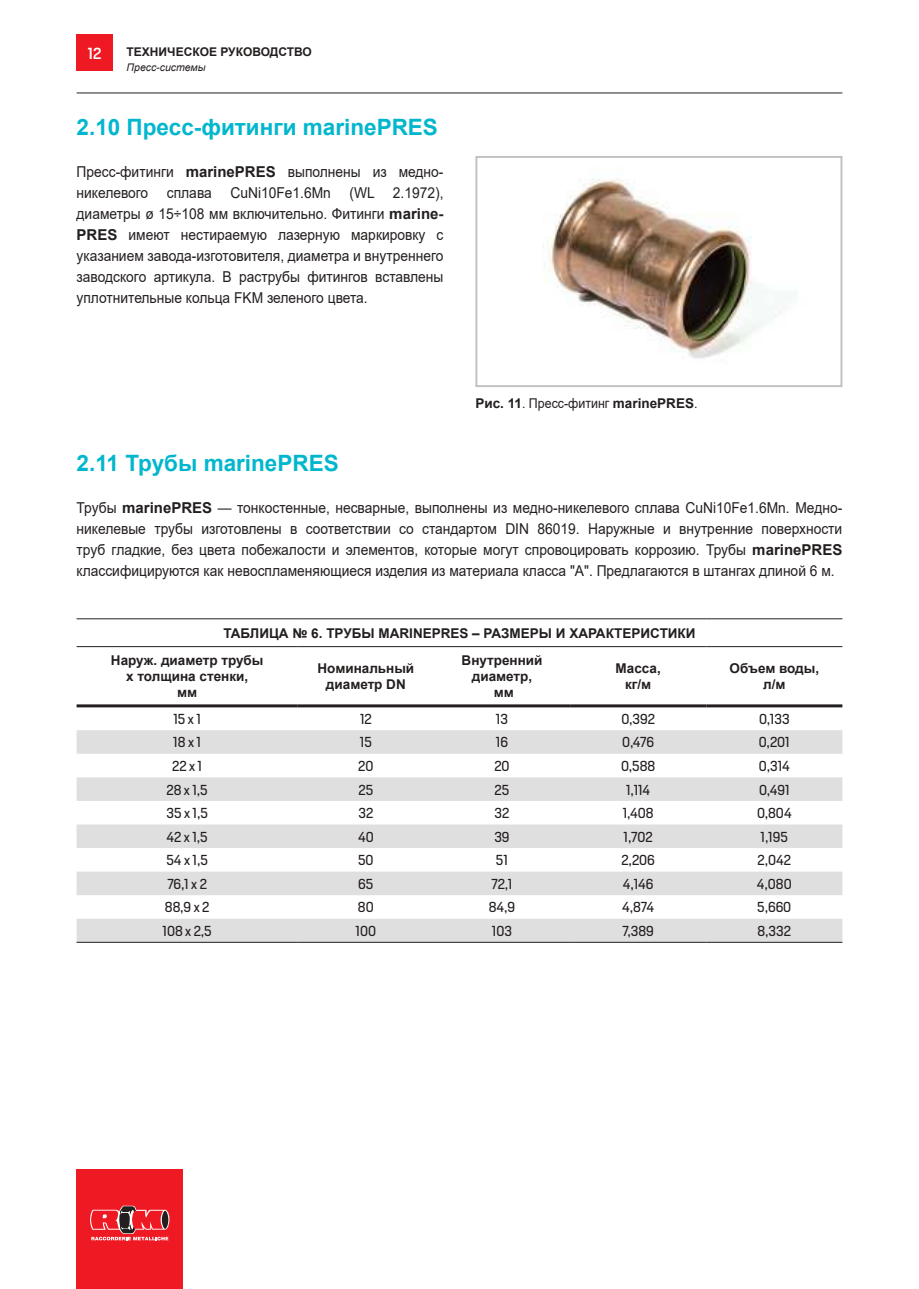
<style>
.page{position:relative;width:919px;height:1289px;background:#fff}
.page>*{position:absolute;margin:0;border:0;box-sizing:border-box;transform-origin:0 0}
.t1{font:700 22.5px "Arial";color:#02b7cd}
.t2{font:15px/21px "Arial";color:#241f1f;text-align:justify;scale:.92 1}
.t3{font:500 15px "Heron Sans";color:#fff}
.t4{font:13.5px "Heron Sans";color:#241f1f}
.t5{font:700 13.5px/16.2px "Arial";color:#241f1f;text-align:center}
.t6{font:700 12px "Arial";color:#241f1f}
.t7{font:italic 10.5px "Arial";color:#241f1f}
.s1{font-weight:700}
.s2{font-weight:400}
</style>
<div class="page">
<hr style="left:77px;top:93px;width:765px;height:1px;background:#241f1f">
<div style="left:77px;top:1169px;width:106px;height:119px;background:#ef1923"></div>
<svg style="left:90px;top:1205px;width:79px;height:35px"></svg>
<div style="left:77px;top:35px;width:36px;height:36px;background:#ef1923"></div>
<img style="left:543px;top:178px;width:248px;height:181px">
<div style="left:475px;top:156px;width:367px;height:231px;border:2px solid #c0bfc1"></div>
<svg style="left:77px;top:730px;width:765px;height:211px;fill:#e0dfdf"></svg>
<hr style="left:77px;top:618px;width:221px;height:1px;background:#241f1f">
<hr style="left:298px;top:618px;width:136px;height:1px;background:#241f1f">
<hr style="left:434px;top:618px;width:136px;height:1px;background:#241f1f">
<hr style="left:570px;top:618px;width:136px;height:1px;background:#241f1f">
<hr style="left:706px;top:618px;width:136px;height:1px;background:#241f1f">
<hr style="left:77px;top:704px;width:221px;height:3px;background:#241f1f">
<hr style="left:298px;top:704px;width:136px;height:3px;background:#241f1f">
<hr style="left:434px;top:704px;width:136px;height:3px;background:#241f1f">
<hr style="left:570px;top:704px;width:136px;height:3px;background:#241f1f">
<hr style="left:706px;top:704px;width:136px;height:3px;background:#241f1f">
<hr style="left:77px;top:646px;width:221px;height:1px;background:#241f1f">
<hr style="left:298px;top:646px;width:136px;height:1px;background:#241f1f">
<hr style="left:434px;top:646px;width:136px;height:1px;background:#241f1f">
<hr style="left:570px;top:646px;width:136px;height:1px;background:#241f1f">
<hr style="left:706px;top:646px;width:136px;height:1px;background:#241f1f">
<hr style="left:77px;top:941px;width:221px;height:1px;background:#241f1f">
<hr style="left:298px;top:941px;width:136px;height:1px;background:#241f1f">
<hr style="left:434px;top:941px;width:136px;height:1px;background:#241f1f">
<hr style="left:570px;top:941px;width:136px;height:1px;background:#241f1f">
<hr style="left:706px;top:941px;width:136px;height:1px;background:#241f1f">
<p class="t3" style="left:88px;top:45px;width:15px">12</p>
<p class="t6" style="left:126px;top:44px;width:187px">ТЕХНИЧЕСКОЕ РУКОВОДСТВО</p>
<p class="t7" style="left:126px;top:60px;width:80px">Пресс-системы</p>
<h1 class="t1" style="left:77px;top:111px;width:363px">2.10 Пресс-фитинги marinePRES</h1>
<p class="t2" style="left:77px;top:161px;width:400px">Пресс-фитинги <span class="s1">marinePRES</span> выполнены из медно&shy;никелевого сплава CuNi10Fe1.6Mn (WL 2.1972), диаметры ø 15÷108 мм включительно. Фитинги <span class="s1">marine-PRES</span> имеют нестираемую лазерную маркировку с указанием завода-изготовителя, диаметра и внутреннего заводского артикула. В раструбы фитингов вставлены уплотнительные кольца FKM зеленого цвета.</p>
<h1 class="t1" style="left:77px;top:447px;width:264px">2.11 Трубы marinePRES</h1>
<p class="t5" style="left:475px;top:395px;width:223px">Рис. 11<span class="s2">. Пресс-фитинг</span> marinePRES<span class="s2">.</span></p>
<p class="t2" style="left:77px;top:497px;width:833px">Трубы <span class="s1">marinePRES</span> — тонкостенные, несварные, выполнены из медно-никелевого сплава CuNi10Fe1.6Mn. Медно&shy;никелевые трубы изготовлены в соответствии со стандартом DIN 86019. Наружные и внутренние поверхности труб гладкие, без цвета побежалости и элементов, которые могут спровоцировать коррозию. Трубы <span class="s1">marinePRES </span>классифицируются как невоспламеняющиеся изделия из материала класса "A". Предлагаются в штангах длиной 6 м.</p>
<p class="t5" style="left:111px;top:619px;width:586px;line-height:27.3px;text-align:left;text-indent:112px">ТАБЛИЦА № 6. ТРУБЫ MARINEPRES – РАЗМЕРЫ И ХАРАКТЕРИСТИКИ<br>Наруж. диаметр трубы</p>
<p class="t5" style="left:126px;top:668px;width:123px">x толщина стенки, мм</p>
<p class="t5" style="left:317px;top:660px;width:98px">Номинальный диаметр DN</p>
<p class="t5" style="left:461px;top:652px;width:82px">Внутренний диаметр, мм</p>
<p class="t5" style="left:615px;top:660px;width:47px">Масса, кг/м</p>
<p class="t5" style="left:729px;top:660px;width:91px">Объем воды, л/м</p>
<p class="t4" style="left:173px;top:712px;width:29px">15 x 1</p>
<p class="t4" style="left:360px;top:712px;width:13px">12</p>
<p class="t4" style="left:496px;top:712px;width:14px">13</p>
<p class="t4" style="left:621px;top:712px;width:35px">0,392</p>
<p class="t4" style="left:759px;top:712px;width:32px">0,133</p>
<p class="t4" style="left:173px;top:736px;width:29px">18 x 1</p>
<p class="t4" style="left:360px;top:736px;width:14px">15</p>
<p class="t4" style="left:496px;top:736px;width:14px">16</p>
<p class="t4" style="left:622px;top:736px;width:34px">0,476</p>
<p class="t4" style="left:758px;top:736px;width:33px">0,201</p>
<p class="t4" style="left:172px;top:759px;width:31px">22 x 1</p>
<p class="t4" style="left:358px;top:759px;width:17px">20</p>
<p class="t4" style="left:494px;top:759px;width:17px">20</p>
<p class="t4" style="left:621px;top:759px;width:36px">0,588</p>
<p class="t4" style="left:758px;top:759px;width:32px">0,314</p>
<p class="t4" style="left:166px;top:783px;width:43px">28 x 1,5</p>
<p class="t4" style="left:358px;top:783px;width:16px">25</p>
<p class="t4" style="left:494px;top:783px;width:16px">25</p>
<p class="t4" style="left:626px;top:783px;width:26px">1,114</p>
<p class="t4" style="left:759px;top:783px;width:32px">0,491</p>
<p class="t4" style="left:166px;top:806px;width:43px">35 x 1,5</p>
<p class="t4" style="left:358px;top:806px;width:16px">32</p>
<p class="t4" style="left:494px;top:806px;width:16px">32</p>
<p class="t4" style="left:622px;top:806px;width:32px">1,408</p>
<p class="t4" style="left:757px;top:806px;width:36px">0,804</p>
<p class="t4" style="left:166px;top:830px;width:43px">42 x 1,5</p>
<p class="t4" style="left:358px;top:830px;width:17px">40</p>
<p class="t4" style="left:494px;top:830px;width:17px">39</p>
<p class="t4" style="left:623px;top:830px;width:31px">1,702</p>
<p class="t4" style="left:760px;top:830px;width:29px">1,195</p>
<p class="t4" style="left:166px;top:854px;width:43px">54 x 1,5</p>
<p class="t4" style="left:358px;top:854px;width:17px">50</p>
<p class="t4" style="left:496px;top:854px;width:14px">51</p>
<p class="t4" style="left:621px;top:854px;width:35px">2,206</p>
<p class="t4" style="left:757px;top:854px;width:35px">2,042</p>
<p class="t4" style="left:167px;top:877px;width:41px">76,1 x 2</p>
<p class="t4" style="left:358px;top:877px;width:17px">65</p>
<p class="t4" style="left:491px;top:877px;width:22px">72,1</p>
<p class="t4" style="left:623px;top:877px;width:32px">4,146</p>
<p class="t4" style="left:756px;top:877px;width:36px">4,080</p>
<p class="t4" style="left:165px;top:901px;width:46px">88,9 x 2</p>
<p class="t4" style="left:358px;top:901px;width:17px">80</p>
<p class="t4" style="left:489px;top:901px;width:28px">84,9</p>
<p class="t4" style="left:622px;top:901px;width:33px">4,874</p>
<p class="t4" style="left:757px;top:901px;width:36px">5,660</p>
<p class="t4" style="left:162px;top:924px;width:51px">108 x 2,5</p>
<p class="t4" style="left:355px;top:924px;width:22px">100</p>
<p class="t4" style="left:492px;top:924px;width:22px">103</p>
<p class="t4" style="left:622px;top:924px;width:33px">7,389</p>
<p class="t4" style="left:757px;top:924px;width:35px">8,332</p>
</div>
